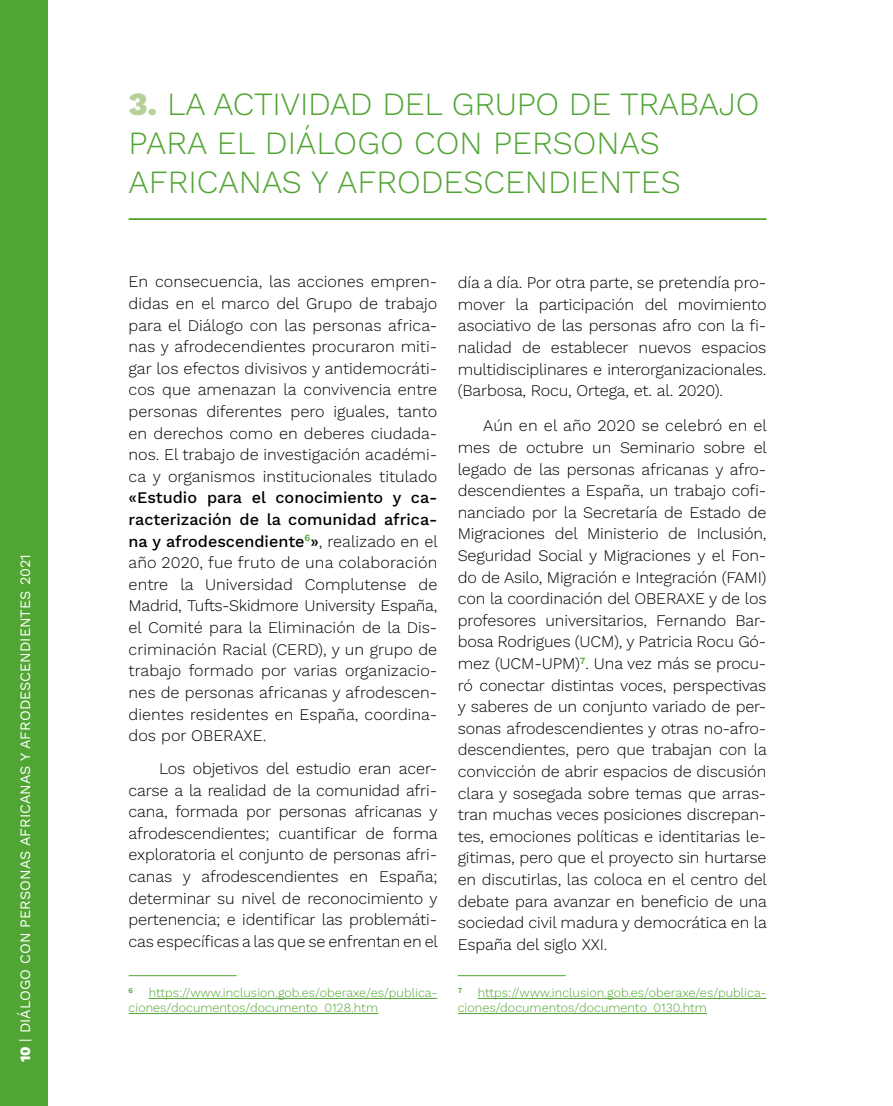
<style>
.page{position:relative;width:893px;height:1106px;background:#fff}
.page>*{position:absolute;margin:0;border:0;box-sizing:border-box;transform-origin:0 0}
.t1{font:300 32.4px/38.8px "Work Sans";color:#51a534}
.P-1{font:300 16.2px/21.6px "Work Sans";letter-spacing:-.01em;color:#000;text-align:justify}
.t2{font:14.4px "Work Sans";color:#fff}
.Note{font:300 12.6px/15.1px "Work Sans";color:#51a534}
.s1{font-weight:800}
.s2{font-weight:800;color:#b5d199}
.s3{font-weight:500}
</style>
<div class="page">
<div style="left:0;top:0;width:48px;height:1106px;background:#51a534"></div>
<hr style="left:129px;top:975px;width:108px;height:1px;background:#51a534">
<hr style="left:149px;top:998px;width:288px;height:1px;background:#51a534">
<hr style="left:129px;top:1013px;width:249px;height:1px;background:#51a534">
<hr style="left:129px;top:218px;width:637px;height:2px;background:#51a534">
<hr style="left:458px;top:975px;width:108px;height:1px;background:#51a534">
<hr style="left:478px;top:998px;width:288px;height:1px;background:#51a534">
<hr style="left:458px;top:1013px;width:249px;height:1px;background:#51a534">
<p class="t2" style="left:14px;top:1062px;width:509px;rotate:-90deg"><span class="s1">10</span> | DIÁLOGO CON PERSONAS AFRICANAS Y AFRODESCENDIENTES 2021</p>
<h1 class="t1" style="left:129px;top:83px;width:632px"><span class="s2">3.</span> LA ACTIVIDAD DEL GRUPO DE TRABAJO<br>PARA EL DIÁLOGO CON PERSONAS<br>AFRICANAS Y AFRODESCENDIENTES</h1>
<p class="P-1" style="left:129px;top:270px;width:311px">En consecuencia, las acciones empren&shy;didas en el marco del Grupo de trabajo para el Diálogo con las personas africa&shy;nas y afrodecendientes procuraron miti&shy;gar los efectos divisivos y antidemocráti&shy;cos que amenazan la convivencia entre personas diferentes pero iguales, tanto en derechos como en deberes ciudada&shy;nos. El trabajo de investigación académi&shy;ca y organismos institucionales titulado <span class="s3">«Estudio para el conocimiento y ca&shy;racterización de la comunidad africa&shy;na y afrodescendiente</span><sup>6</sup><span class="s3">»</span>, realizado en el año 2020, fue fruto de una colaboración entre la Universidad Complutense de Madrid, Tufts-Skidmore University España, el Comité para la Eliminación de la Dis&shy;criminación Racial (CERD), y un grupo de trabajo formado por varias organizacio&shy;nes de personas africanas y afrodescen&shy;dientes residentes en España, coordina&shy;dos por OBERAXE.</p>
<p class="P-1" style="left:129px;top:757px;width:311px;text-indent:31px">Los objetivos del estudio eran acer&shy;carse a la realidad de la comunidad afri&shy;cana, formada por personas africanas y afrodescendientes; cuantificar de forma exploratoria el conjunto de personas afri&shy;canas y afrodescendientes en España; determinar su nivel de reconocimiento y pertenencia; e identificar las problemáti&shy;cas específicas a las que se enfrentan en el</p>
<h2 class="Note" style="left:129px;top:984px;width:310px"><sup>6</sup> https://www.inclusion.gob.es/oberaxe/es/publica&shy;ciones/documentos/documento_0128.htm</h2>
<p class="P-1" style="left:458px;top:271px;width:310px">día a día. Por otra parte, se pretendía pro&shy;mover la participación del movimiento asociativo de las personas afro con la fi&shy;nalidad de establecer nuevos espacios multidisciplinares e interorganizacionales. (Barbosa, Rocu, Ortega, et. al. 2020).</p>
<p class="P-1" style="left:458px;top:414px;width:311px;text-indent:26px">Aún en el año 2020 se celebró en el mes de octubre un Seminario sobre el legado de las personas africanas y afro&shy;descendientes a España, un trabajo cofi&shy;nanciado por la Secretaría de Estado de Migraciones del Ministerio de Inclusión, Seguridad Social y Migraciones y el Fon&shy;do de Asilo, Migración e Integración (FAMI) con la coordinación del OBERAXE y de los profesores universitarios, Fernando Bar&shy;bosa Rodrigues (UCM), y Patricia Rocu Gó&shy;mez (UCM-UPM)<sup>7</sup>. Una vez más se procu&shy;ró conectar distintas voces, perspectivas y saberes de un conjunto variado de per&shy;sonas afrodescendientes y otras no-afro&shy;descendientes, pero que trabajan con la convicción de abrir espacios de discusión clara y sosegada sobre temas que arras&shy;tran muchas veces posiciones discrepan&shy;tes, emociones políticas e identitarias le&shy;gitimas, pero que el proyecto sin hurtarse en discutirlas, las coloca en el centro del debate para avanzar en beneficio de una sociedad civil madura y democrática en la España del siglo XXI.</p>
<h2 class="Note" style="left:458px;top:984px;width:310px"><sup>7</sup> https://www.inclusion.gob.es/oberaxe/es/publica&shy;ciones/documentos/documento_0130.htm</h2>
</div>
